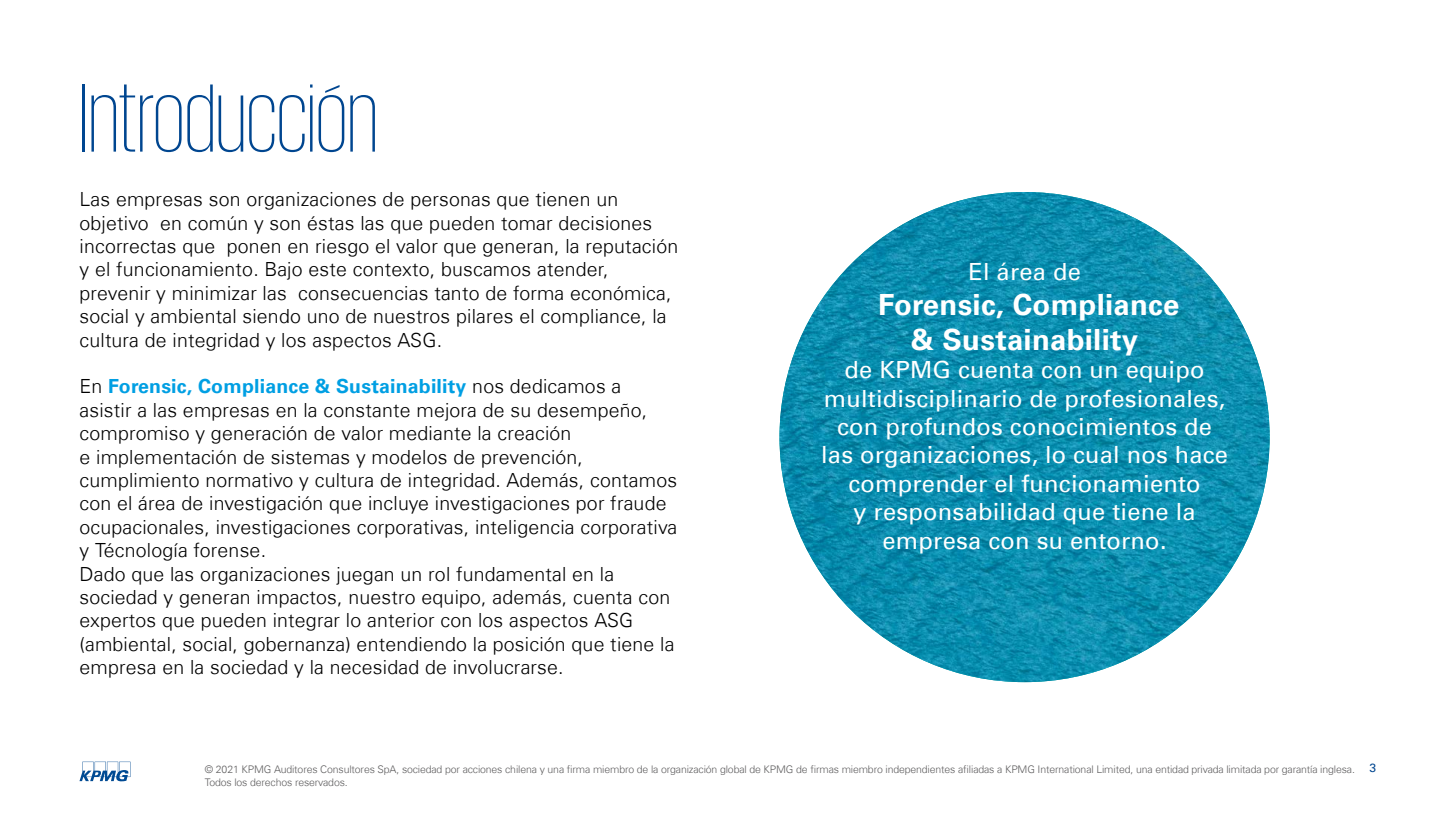
<style>
.page{position:relative;width:1440px;height:813px;background:#fff}
.page>*{position:absolute;margin:0;border:0;box-sizing:border-box;transform-origin:0 0}
.t1{font:200 99px "KPMG";color:#004690}
.t2{font:700 29.25px/35.1px "Universfor KPMG";letter-spacing:.01em;color:#fff;text-align:center}
.t3{font:23.7px/28.3px "Universfor KPMG";letter-spacing:.01em;color:#fff;text-align:center}
.t4{font:300 19.5px/23.4px "Universfor KPMG";letter-spacing:.01em;color:#000}
.t5{font:300 10.5px/12.6px "Universfor KPMG";letter-spacing:-.015em;color:#5e5d5e}
.s1{font-weight:700;color:#009fe3}
.s2{font-weight:400;font-size:12px;color:#004690}
</style>
<div class="page">
<svg style="left:79px;top:762px;width:51px;height:19px"></svg>
<img style="left:779px;top:192px;width:491px;height:490px;border-radius:245px">
<h1 class="t1" style="left:80px;top:64px;width:300px">Introducción</h1>
<p class="t4" style="left:80px;top:190px;width:600px">Las empresas son organizaciones de personas que tienen un objetivo en común y son éstas las que pueden tomar decisiones incorrectas que ponen en riesgo el valor que generan, la reputación y el funcionamiento. Bajo este contexto, buscamos atender, prevenir y minimizar las consecuencias tanto de forma económica, social y ambiental siendo uno de nuestros pilares el compliance, la cultura de integridad y los aspectos ASG.</p>
<p class="t4" style="left:80px;top:377px;width:599px">En <span class="s1">Forensic, Compliance &amp; Sustainability</span> nos dedicamos a asistir a las empresas en la constante mejora de su desempeño, compromiso y generación de valor mediante la creación<br>e implementación de sistemas y modelos de prevención, cumplimiento normativo y cultura de integridad. Además, contamos con el área de investigación que incluye investigaciones por fraude ocupacionales, investigaciones corporativas, inteligencia corporativa y Técnología forense.<br>Dado que las organizaciones juegan un rol fundamental en la sociedad y generan impactos, nuestro equipo, además, cuenta con expertos que pueden integrar lo anterior con los aspectos ASG (ambiental, social, gobernanza) entendiendo la posición que tiene la empresa en la sociedad y la necesidad de involucrarse.</p>
<p class="t3" style="left:968px;top:260px;width:114px">El área de</p>
<h2 class="t2" style="left:878px;top:291px;width:303px">Forensic, Compliance &amp; Sustainability</h2>
<p class="t3" style="left:821px;top:359px;width:408px">de KPMG cuenta con un equipo multidisciplinario de profesionales, con profundos conocimientos de las organizaciones, lo cual nos hace comprender el funcionamiento<br>y responsabilidad que tiene la empresa con su entorno.</p>
<p class="t5" style="left:205px;top:764px;width:1173px">© 2021 KPMG Auditores Consultores SpA, sociedad por acciones chilena y una firma miembro de la organización global de KPMG de firmas miembro independientes afiliadas a KPMG International Limited, una entidad privada limitada por garantía inglesa. <span class="s2">3<br></span>Todos los derechos reservados.</p>
</div>
